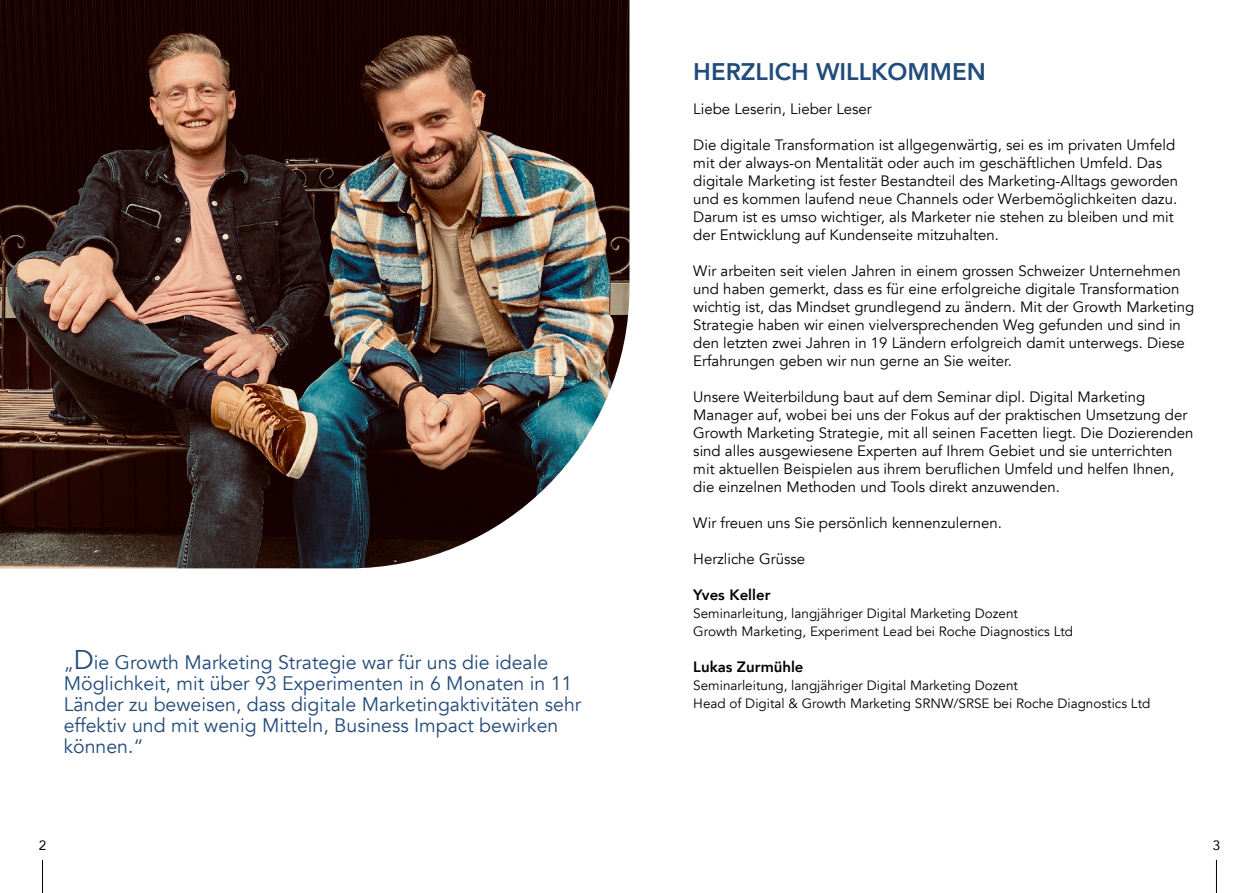
<style>
.page{position:relative;width:1259px;height:893px;background:#fff}
.page>*{position:absolute;margin:0;border:0;box-sizing:border-box;transform-origin:0 0}
.t1{font:800 24px "Avenir";color:#204b7a}
.t2{font:19.5px/21px "Avenir";color:#204a7a}
.t3{font:15px/18px "Avenir";color:#000}
.t4{font:800 15px "Avenir";color:#000}
.t5{font:13.5px/18px "Avenir";color:#000}
.t6{font:13.5px "Avenir";color:#000}
.s1{font-size:27px}
</style>
<div class="page">
<hr style="left:42px;top:860px;width:1px;height:33px;background:#000">
<hr style="left:1216px;top:860px;width:1px;height:33px;background:#000">
<img style="left:0;top:0;width:629px;height:568px">
<p class="t2" style="left:64px;top:652px;width:519px">„<span class="s1">D</span>ie Growth Marketing Strategie war für uns die ideale Möglichkeit, mit über 93 Experimenten in 6 Monaten in 11<br>Länder zu beweisen, dass digitale Marketingaktivitäten sehr effektiv und mit wenig Mitteln, Business Impact bewirken können.“</p>
<h1 class="t1" style="left:693px;top:53px;width:294px">HERZLICH WILLKOMMEN</h1>
<p class="t3" style="left:693px;top:100px;width:180px">Liebe Leserin, Lieber Leser</p>
<p class="t3" style="left:693px;top:136px;width:486px">Die digitale Transformation ist allgegenwärtig, sei es im privaten Umfeld mit der always-on Mentalität oder auch im geschäftlichen Umfeld. Das digitale Marketing ist fester Bestandteil des Marketing-Alltags geworden und es kommen laufend neue Channels oder Werbemöglichkeiten dazu.<br>Darum ist es umso wichtiger, als Marketer nie stehen zu bleiben und mit der Entwicklung auf Kundenseite mitzuhalten.</p>
<p class="t3" style="left:693px;top:262px;width:502px">Wir arbeiten seit vielen Jahren in einem grossen Schweizer Unternehmen und haben gemerkt, dass es für eine erfolgreiche digitale Transformation wichtig ist, das Mindset grundlegend zu ändern. Mit der Growth Marketing Strategie haben wir einen vielversprechenden Weg gefunden und sind in den letzten zwei Jahren in 19 Ländern erfolgreich damit unterwegs. Diese Erfahrungen geben wir nun gerne an Sie weiter.</p>
<p class="t3" style="left:693px;top:388px;width:501px">Unsere Weiterbildung baut auf dem Seminar dipl. Digital Marketing Manager auf, wobei bei uns der Fokus auf der praktischen Umsetzung der Growth Marketing Strategie, mit all seinen Facetten liegt. Die Dozierenden sind alles ausgewiesene Experten auf Ihrem Gebiet und sie unterrichten mit aktuellen Beispielen aus ihrem beruflichen Umfeld und helfen Ihnen, die einzelnen Methoden und Tools direkt anzuwenden.</p>
<p class="t3" style="left:693px;top:514px;width:310px">Wir freuen uns Sie persönlich kennenzulernen.</p>
<p class="t3" style="left:693px;top:550px;width:113px">Herzliche Grüsse</p>
<p class="t4" style="left:693px;top:583px;width:79px">Yves Keller</p>
<p class="t5" style="left:693px;top:604px;width:381px">Seminarleitung, langjähriger Digital Marketing Dozent<br>Growth Marketing, Experiment Lead bei Roche Diagnostics Ltd</p>
<p class="t4" style="left:693px;top:655px;width:112px">Lukas Zurmühle</p>
<p class="t5" style="left:693px;top:676px;width:459px">Seminarleitung, langjähriger Digital Marketing Dozent<br>Head of Digital &amp; Growth Marketing SRNW/SRSE bei Roche Diagnostics Ltd</p>
<p class="t6" style="left:39px;top:835px;width:9px">2</p>
<p class="t6" style="left:1212px;top:835px;width:9px">3</p>
</div>
